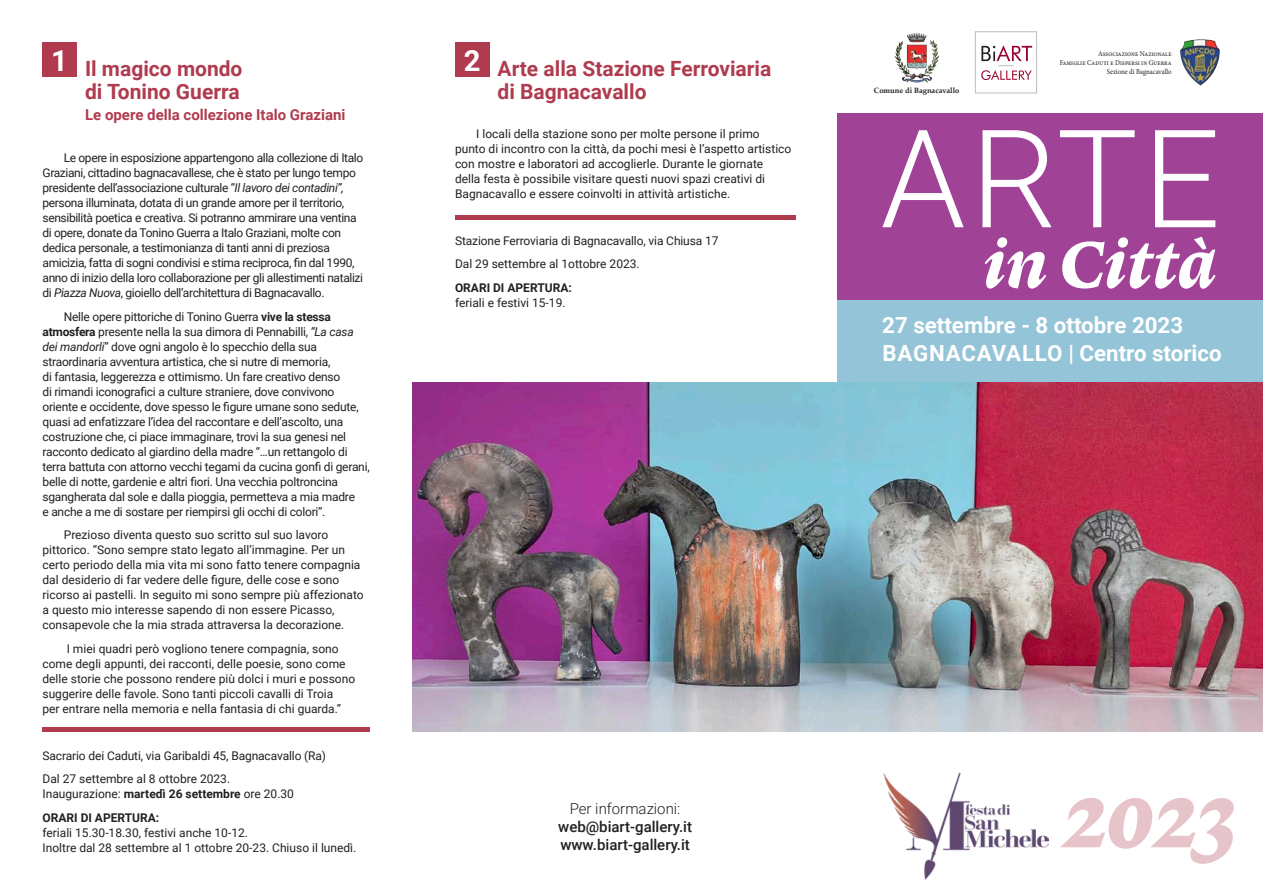
<style>
.page{position:relative;width:1263px;height:893px;background:#fff}
.page>*{position:absolute;margin:0;border:0;box-sizing:border-box;transform-origin:0 0}
.t1{font:300 136.5px "Roboto";color:#fff}
.t2{font:97.35px "Lexicon No 1 Italic E";color:#e7c4ca}
.t3{font:68.85px "Lexicon No 1 Italic E";color:#fff}
.t4{font:700 29.1px "Roboto";color:#fff}
.t5{font:700 22.35px/28.7px "Roboto";color:#fff}
.t6{font:700 21px/23.1px "Roboto";color:#b03b4e}
.t7{font:500 15px/18px "Roboto";color:#231f20}
.t8{font:700 15px "Roboto";color:#b03b4e}
.t9{font:300 15px "Roboto";color:#231f20}
.t10{font:12px/15px "Roboto";letter-spacing:-.02em;color:#231f20}
.t11{font:12px/15px "Roboto";color:#231f20}
.t12{font:700 12px/23.5px "Roboto";color:#231f20}
.t13{font:700 7.65px "Palatino Linotype";color:#231f20}
.t14{font:7.5px/9px "Minion Pro";color:#231f20;text-align:right;scale:.9 1}
.s1{font-style:italic}
.s2{font-weight:700}
.s3{font-weight:400}
</style>
<div class="page">
<div style="left:838px;top:275px;width:425px;height:121px;background:#94c4d8"></div>
<div style="left:838px;top:113px;width:425px;height:187px;background:#a04296"></div>
<img style="left:884px;top:772px;width:164px;height:108px">
<div style="left:43px;top:43px;width:34px;height:34px;background:#b03b4e"></div>
<div style="left:455px;top:43px;width:34px;height:34px;background:#b03b4e"></div>
<hr style="left:43px;top:727px;width:327px;height:4px;background:#b03b4e">
<div style="left:455px;top:215px;width:340px;height:5px;background:#b03b4e"></div>
<img style="left:412px;top:383px;width:851px;height:348px">
<svg style="left:907px;top:33px;width:9px;height:5px"></svg>
<img style="left:1180px;top:39px;width:22px;height:47px">
<div style="left:975px;top:31px;width:62px;height:62px;border:1px solid #bcbdc0"></div>
<svg style="left:981px;top:45px;width:51px;height:35px"></svg>
<h3 class="t4" style="left:51px;top:40px;width:18px">1</h3>
<h3 class="t4" style="left:464px;top:40px;width:18px">2</h3>
<h3 class="t6" style="left:85px;top:57px;width:159px">Il magico mondo di Tonino Guerra</h3>
<p class="t8" style="left:85px;top:105px;width:262px">Le opere della collezione Italo Graziani</p>
<p class="t10" style="left:43px;top:150px;width:322px;text-indent:21px">Le opere in esposizione appartengono alla collezione di Italo Graziani, cittadino bagnacavallese, che è stato per lungo tempo presidente dell’associazione culturale “<span class="s1">Il lavoro dei contadini”, </span>persona illuminata, dotata di un grande amore per il territorio, sensibilità poetica e creativa. Si potranno ammirare una ventina di opere, donate da Tonino Guerra a Italo Graziani, molte con dedica personale, a testimonianza di tanti anni di preziosa amicizia, fatta di sogni condivisi e stima reciproca, fin dal 1990, anno di inizio della loro collaborazione per gli allestimenti natalizi di <span class="s1">Piazza Nuova</span>, gioiello dell’architettura di Bagnacavallo.</p>
<p class="t10" style="left:43px;top:308px;width:329px;text-indent:21px">Nelle opere pittoriche di Tonino Guerra <span class="s2">vive la stessa atmosfera</span> presente nella la sua dimora di Pennabilli, <span class="s1">“La casa dei mandorli</span>” dove ogni angolo è lo specchio della sua straordinaria avventura artistica, che si nutre di memoria,<br>di fantasia, leggerezza e ottimismo. Un fare creativo denso<br>di rimandi iconografici a culture straniere, dove convivono oriente e occidente, dove spesso le figure umane sono sedute, quasi ad enfatizzare l’idea del raccontare e dell’ascolto, una costruzione che, ci piace immaginare, trovi la sua genesi nel racconto dedicato al giardino della madre “…un rettangolo di terra battuta con attorno vecchi tegami da cucina gonfi di gerani, belle di notte, gardenie e altri fiori. Una vecchia poltroncina sgangherata dal sole e dalla pioggia, permetteva a mia madre<br>e anche a me di sostare per riempirsi gli occhi di colori”.</p>
<p class="t11" style="left:43px;top:527px;width:323px;text-indent:21px">Prezioso diventa questo suo scritto sul suo lavoro pittorico. “Sono sempre stato legato all’immagine. Per un certo periodo della mia vita mi sono fatto tenere compagnia dal desiderio di far vedere delle figure, delle cose e sono ricorso ai pastelli. In seguito mi sono sempre più affezionato a questo mio interesse sapendo di non essere Picasso, consapevole che la mia strada attraversa la decorazione.</p>
<p class="t11" style="left:43px;top:640px;width:314px;text-indent:24px">I miei quadri però vogliono tenere compagnia, sono come degli appunti, dei racconti, delle poesie, sono come delle storie che possono rendere più dolci i muri e possono suggerire delle favole. Sono tanti piccoli cavalli di Troia<br>per entrare nella memoria e nella fantasia di chi guarda.”</p>
<p class="t10" style="left:43px;top:743px;width:285px;line-height:23.5px">Sacrario dei Caduti, via Garibaldi 45, Bagnacavallo (Ra)<br>Dal 27 settembre al 8 ottobre 2023.</p>
<p class="t12" style="left:43px;top:782px;width:253px"><span class="s3">Inaugurazione:</span> martedì 26 settembre <span class="s3">ore 20.30<br></span>ORARI DI APERTURA:</p>
<p class="t11" style="left:43px;top:824px;width:315px">feriali 15.30-18.30, festivi anche 10-12.<br>Inoltre dal 28 settembre al 1 ottobre 20-23. Chiuso il lunedì.</p>
<h3 class="t6" style="left:497px;top:57px;width:275px">Arte alla Stazione Ferroviaria di Bagnacavallo</h3>
<p class="t11" style="left:455px;top:126px;width:338px;text-indent:21px">I locali della stazione sono per molte persone il primo punto di incontro con la città, da pochi mesi è l’aspetto artistico con mostre e laboratori ad accoglierle. Durante le giornate della festa è possibile visitare questi nuovi spazi creativi di Bagnacavallo e essere coinvolti in attività artistiche.</p>
<p class="t10" style="left:455px;top:228px;width:265px;line-height:23.5px">Stazione Ferroviaria di Bagnacavallo, via Chiusa 17<br>Dal 29 settembre al 1ottobre 2023.</p>
<p class="t12" style="left:455px;top:275px;width:118px">ORARI DI APERTURA:</p>
<p class="t11" style="left:455px;top:294px;width:112px">feriali e festivi 15-19.</p>
<p class="t9" style="left:570px;top:799px;width:112px">Per informazioni:</p>
<p class="t7" style="left:558px;top:818px;width:135px">web@biart-gallery.it www.biart-gallery.it</p>
<p class="t13" style="left:874px;top:85px;width:87px">Comune di Bagnacavallo</p>
<p class="t14" style="left:1060px;top:49px;width:126px">Associazione Nazionale<br>Famiglie Caduti e Dispersi in Guerra<br>Sezione di Bagnacavallo</p>
<h1 class="t1" style="left:880px;top:83px;width:342px">ARTE</h1>
<h3 class="t3" style="left:983px;top:225px;width:234px">in Città</h3>
<h3 class="t5" style="left:882px;top:309px;width:341px">27 settembre - 8 ottobre 2023<br>BAGNACAVALLO | Centro storico</h3>
<h2 class="t2" style="left:1063px;top:759px;width:177px">2023</h2>
</div>
